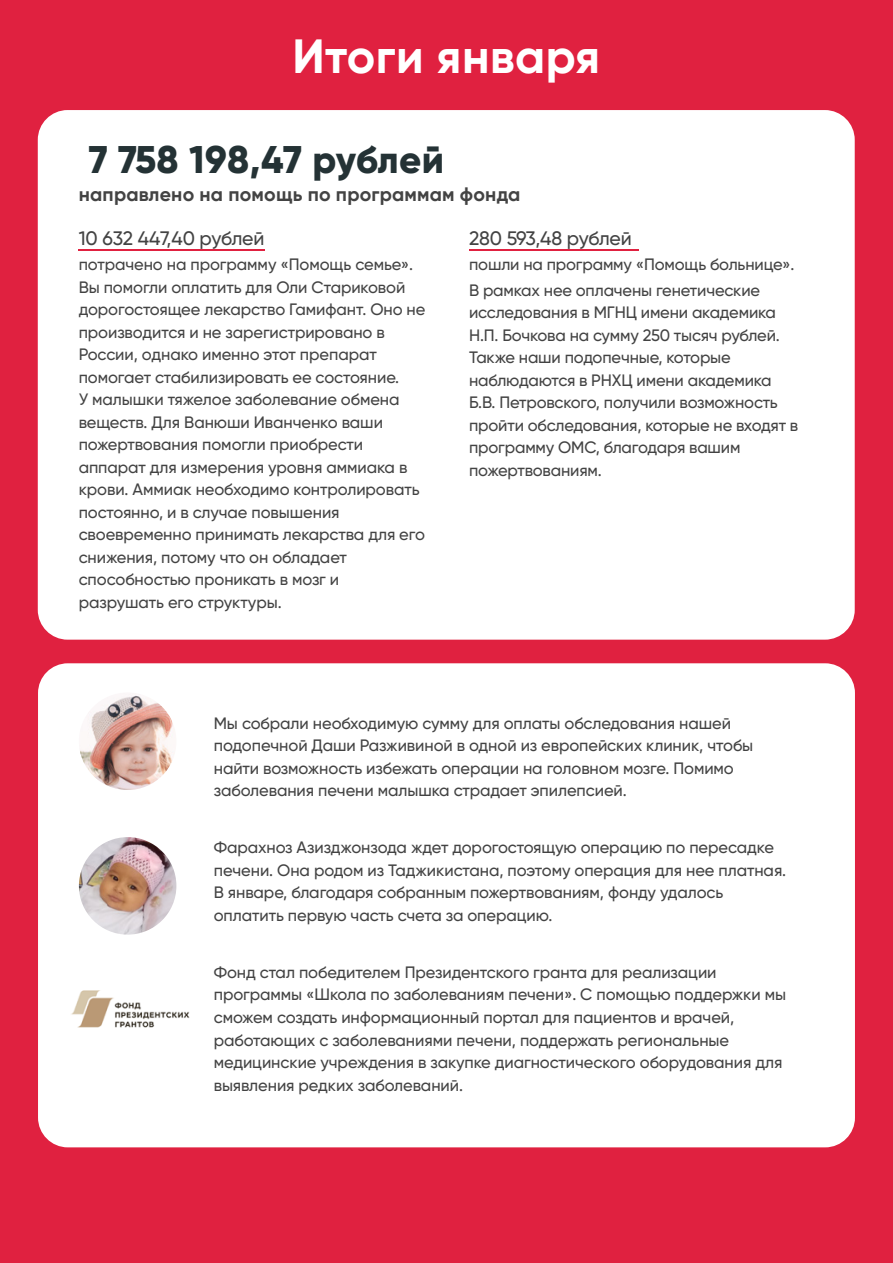
<style>
.page{position:relative;width:893px;height:1263px;background:#e02140}
.page>*{position:absolute;margin:0;border:0;box-sizing:border-box;transform-origin:0 0}
.t1{font:700 48px "Gilroy";letter-spacing:.01em;color:#fff}
.t2{font:800 38.55px "Gilroy";letter-spacing:.005em;color:#243235}
.t3{font:700 19.5px "Gilroy";letter-spacing:.01em;color:#434343}
.t4{font:500 19.5px "Gilroy";letter-spacing:-.01em;color:#434343}
.t5{font:500 16.5px/22.5px "Gilroy";letter-spacing:-.005em;color:#434343}
</style>
<div class="page">
<div style="left:38px;top:663px;width:817px;height:484px;background:#fff;border-radius:30px"></div>
<div style="left:38px;top:110px;width:817px;height:530px;background:#fff;border-radius:30px"></div>
<hr style="left:469px;top:249px;width:169px;height:2px;background:#e02140">
<hr style="left:79px;top:249px;width:186px;height:2px;background:#e02140">
<img style="left:79px;top:692px;width:97px;height:98px;border-radius:49px">
<img style="left:79px;top:837px;width:97px;height:98px;border-radius:49px">
<img style="left:71px;top:990px;width:119px;height:38px">
<h1 class="t1" style="left:292px;top:26px;width:309px">Итоги января</h1>
<h2 class="t2" style="left:89px;top:135px;width:357px">7 758 198,47 рублей</h2>
<p class="t3" style="left:79px;top:182px;width:443px">направлено на помощь по программам фонда</p>
<p class="t4" style="left:79px;top:226px;width:187px">10 632 447,40 рублей</p>
<p class="t5" style="left:79px;top:253px;width:348px">потрачено на программу «Помощь семье».<br>Вы помогли оплатить для Оли Стариковой дорогостоящее лекарство Гамифант. Оно не производится и не зарегистрировано в России, однако именно этот препарат помогает стабилизировать ее состояние.<br>У малышки тяжелое заболевание обмена веществ. Для Ванюши Иванченко ваши пожертвования помогли приобрести аппарат для измерения уровня аммиака в крови. Аммиак необходимо контролировать постоянно, и в случае повышения своевременно принимать лекарства для его снижения, потому что он обладает способностью проникать в мозг и разрушать его структуры.</p>
<p class="t4" style="left:469px;top:226px;width:164px">280 593,48 рублей</p>
<p class="t5" style="left:469px;top:252px;width:327px;line-height:25.5px">пошли на программу «Помощь больнице».<br>В рамках нее оплачены генетические</p>
<p class="t5" style="left:469px;top:301px;width:331px">исследования в МГНЦ имени академика Н.П. Бочкова на сумму 250 тысяч рублей.<br>Также наши подопечные, которые наблюдаются в РНХЦ имени академика Б.В. Петровского, получили возможность пройти обследования, которые не входят в программу ОМС, благодаря вашим пожертвованиям.</p>
<p class="t5" style="left:214px;top:712px;width:541px">Мы собрали необходимую сумму для оплаты обследования нашей подопечной Даши Разживиной в одной из европейских клиник, чтобы найти возможность избежать операции на головном мозге. Помимо заболевания печени малышка страдает эпилепсией.</p>
<p class="t5" style="left:214px;top:836px;width:574px">Фарахноз Азизджонзода ждет дорогостоящую операцию по пересадке печени. Она родом из Таджикистана, поэтому операция для нее платная.<br>В январе, благодаря собранным пожертвованиям, фонду удалось оплатить первую часть счета за операцию.</p>
<p class="t5" style="left:214px;top:961px;width:574px">Фонд стал победителем Президентского гранта для реализации программы «Школа по заболеваниям печени». С помощью поддержки мы сможем создать информационный портал для пациентов и врачей, работающих с заболеваниями печени, поддержать региональные медицинские учреждения в закупке диагностического оборудования для выявления редких заболеваний.</p>
</div>
